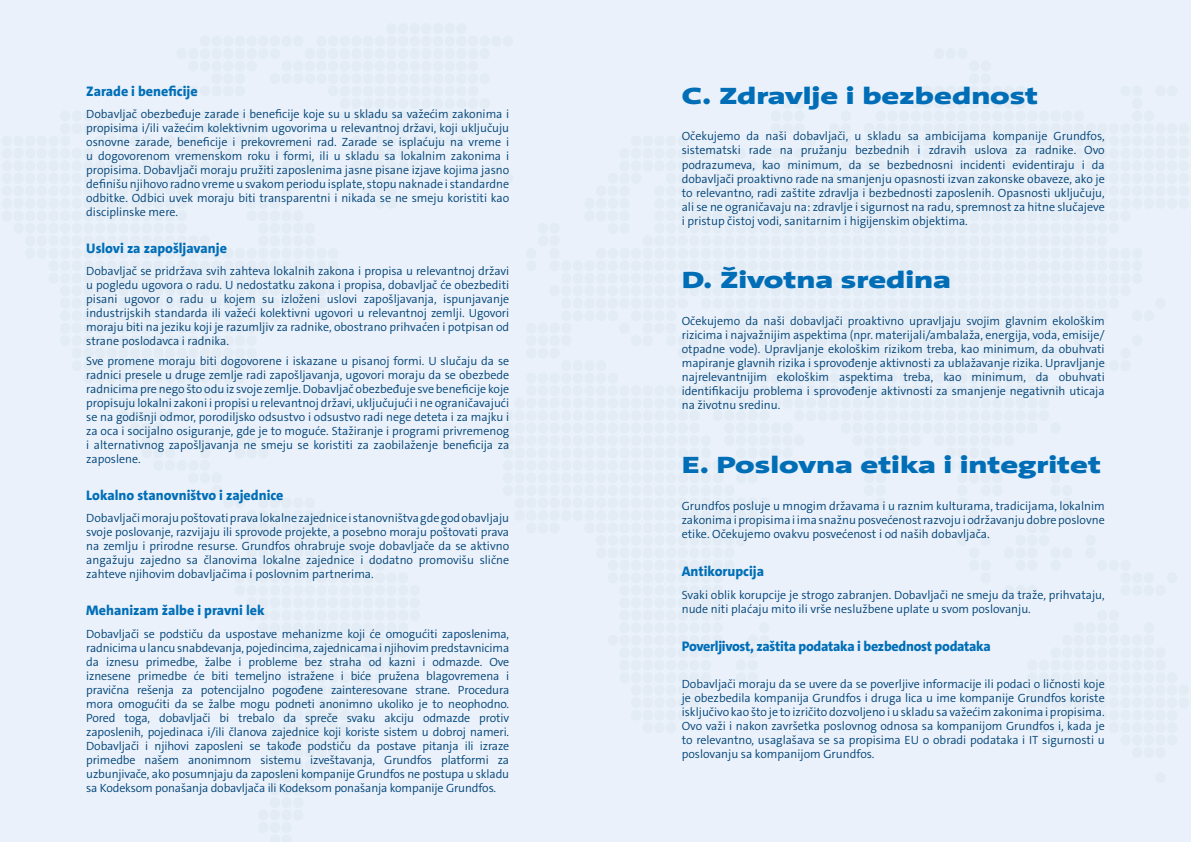
<style>
.page{position:relative;width:1191px;height:842px;background:#fff}
.page>*{position:absolute;margin:0;border:0;box-sizing:border-box;transform-origin:0 0}
.t1{font:900 24px "Grundfos The Sans Extd";color:#006eb7}
.t2{font:800 14px "Grundfos The Sans";color:#006eb7}
.t3{font:800 14px "Grundfos The Sans";letter-spacing:-.02em;color:#006eb7}
.t4{font:300 12px/14px "Grundfos The Sans";color:#004377;text-align:justify}
</style>
<div class="page">
<p class="t2" style="left:86px;top:82px;width:113px">Zarade i beneficije</p>
<p class="t4" style="left:86px;top:107px;width:424px">Dobavljač obezbeđuje zarade i beneficije koje su u skladu sa važećim zakonima i propisima i/ili važećim kolektivnim ugovorima u relevantnoj državi, koji uključuju osnovne zarade, beneficije i prekovremeni rad. Zarade se isplaćuju na vreme i u dogovorenom vremenskom roku i formi, ili u skladu sa lokalnim zakonima i propisima. Dobavljači moraju pružiti zaposlenima jasne pisane izjave kojima jasno definišu njihovo radno vreme u svakom periodu isplate, stopu naknade i standardne odbitke. Odbici uvek moraju biti transparentni i nikada se ne smeju koristiti kao disciplinske mere.</p>
<p class="t2" style="left:86px;top:239px;width:142px">Uslovi za zapošljavanje</p>
<p class="t4" style="left:86px;top:264px;width:424px">Dobavljač se pridržava svih zahteva lokalnih zakona i propisa u relevantnoj državi u pogledu ugovora o radu. U nedostatku zakona i propisa, dobavljač će obezbediti pisani ugovor o radu u kojem su izloženi uslovi zapošljavanja, ispunjavanje industrijskih standarda ili važeći kolektivni ugovori u relevantnoj zemlji. Ugovori moraju biti na jeziku koji je razumljiv za radnike, obostrano prihvaćen i potpisan od strane poslodavca i radnika.</p>
<p class="t4" style="left:86px;top:354px;width:424px">Sve promene moraju biti dogovorene i iskazane u pisanoj formi. U slučaju da se radnici presele u druge zemlje radi zapošljavanja, ugovori moraju da se obezbede radnicima pre nego što odu iz svoje zemlje. Dobavljač obezbeđuje sve beneficije koje propisuju lokalni zakoni i propisi u relevantnoj državi, uključujući i ne ograničavajući se na godišnji odmor, porodiljsko odsustvo i odsustvo radi nege deteta i za majku i za oca i socijalno osiguranje, gde je to moguće. Stažiranje i programi privremenog i alternativnog zapošljavanja ne smeju se koristiti za zaobilaženje beneficija za zaposlene.</p>
<p class="t2" style="left:86px;top:486px;width:199px">Lokalno stanovništvo i zajednice</p>
<p class="t4" style="left:86px;top:511px;width:424px">Dobavljači moraju poštovati prava lokalne zajednice i stanovništva gde god obavljaju svoje poslovanje, razvijaju ili sprovode projekte, a posebno moraju poštovati prava na zemlju i prirodne resurse. Grundfos ohrabruje svoje dobavljače da se aktivno angažuju zajedno sa članovima lokalne zajednice i dodatno promovišu slične zahteve njihovim dobavljačima i poslovnim partnerima.</p>
<p class="t2" style="left:86px;top:601px;width:180px">Mehanizam žalbe i pravni lek</p>
<p class="t4" style="left:86px;top:626px;width:424px">Dobavljači se podstiču da uspostave mehanizme koji će omogućiti zaposlenima, radnicima u lancu snabdevanja, pojedincima, zajednicama i njihovim predstavnicima da iznesu primedbe, žalbe i probleme bez straha od kazni i odmazde. Ove iznesene primedbe će biti temeljno istražene i biće pružena blagovremena i pravična rešenja za potencijalno pogođene zainteresovane strane. Procedura mora omogućiti da se žalbe mogu podneti anonimno ukoliko je to neophodno.<br>Pored toga, dobavljači bi trebalo da spreče svaku akciju odmazde protiv zaposlenih, pojedinaca i/ili članova zajednice koji koriste sistem u dobroj nameri.<br>Dobavljači i njihovi zaposleni se takođe podstiču da postave pitanja ili izraze primedbe našem anonimnom sistemu izveštavanja, Grundfos platformi za uzbunjivače, ako posumnjaju da zaposleni kompanije Grundfos ne postupa u skladu sa Kodeksom ponašanja dobavljača ili Kodeksom ponašanja kompanije Grundfos.</p>
<h1 class="t1" style="left:681px;top:80px;width:358px">C. Zdravlje i bezbednost</h1>
<p class="t4" style="left:681px;top:130px;width:424px">Očekujemo da naši dobavljači, u skladu sa ambicijama kompanije Grundfos, sistematski rade na pružanju bezbednih i zdravih uslova za radnike. Ovo podrazumeva, kao minimum, da se bezbednosni incidenti evidentiraju i da dobavljači proaktivno rade na smanjenju opasnosti izvan zakonske obaveze, ako je to relevantno, radi zaštite zdravlja i bezbednosti zaposlenih. Opasnosti uključuju, ali se ne ograničavaju na: zdravlje i sigurnost na radu, spremnost za hitne slučajeve i pristup čistoj vodi, sanitarnim i higijenskim objektima.</p>
<h1 class="t1" style="left:681px;top:265px;width:271px">D. Životna sredina</h1>
<p class="t4" style="left:681px;top:314px;width:424px">Očekujemo da naši dobavljači proaktivno upravljaju svojim glavnim ekološkim rizicima i najvažnijim aspektima (npr. materijali/ambalaža, energija, voda, emisije/ otpadne vode). Upravljanje ekološkim rizikom treba, kao minimum, da obuhvati mapiranje glavnih rizika i sprovođenje aktivnosti za ublažavanje rizika. Upravljanje najrelevantnijim ekološkim aspektima treba, kao minimum, da obuhvati identifikaciju problema i sprovođenje aktivnosti za smanjenje negativnih uticaja na životnu sredinu.</p>
<h1 class="t1" style="left:681px;top:449px;width:421px">E. Poslovna etika i integritet</h1>
<p class="t4" style="left:681px;top:499px;width:424px">Grundfos posluje u mnogim državama i u raznim kulturama, tradicijama, lokalnim zakonima i propisima i ima snažnu posvećenost razvoju i održavanju dobre poslovne etike. Očekujemo ovakvu posvećenost i od naših dobavljača.</p>
<p class="t2" style="left:681px;top:562px;width:84px">Antikorupcija</p>
<p class="t4" style="left:681px;top:588px;width:424px">Svaki oblik korupcije je strogo zabranjen. Dobavljači ne smeju da traže, prihvataju, nude niti plaćaju mito ili vrše neslužbene uplate u svom poslovanju.</p>
<p class="t3" style="left:681px;top:638px;width:310px">Poverljivost, zaštita podataka i bezbednost podataka</p>
<p class="t4" style="left:681px;top:677px;width:424px">Dobavljači moraju da se uvere da se poverljive informacije ili podaci o ličnosti koje je obezbedila kompanija Grundfos i druga lica u ime kompanije Grundfos koriste isključivo kao što je to izričito dozvoljeno i u skladu sa važećim zakonima i propisima.<br>Ovo važi i nakon završetka poslovnog odnosa sa kompanijom Grundfos i, kada je to relevantno, usaglašava se sa propisima EU o obradi podataka i IT sigurnosti u poslovanju sa kompanijom Grundfos.</p>
</div>
